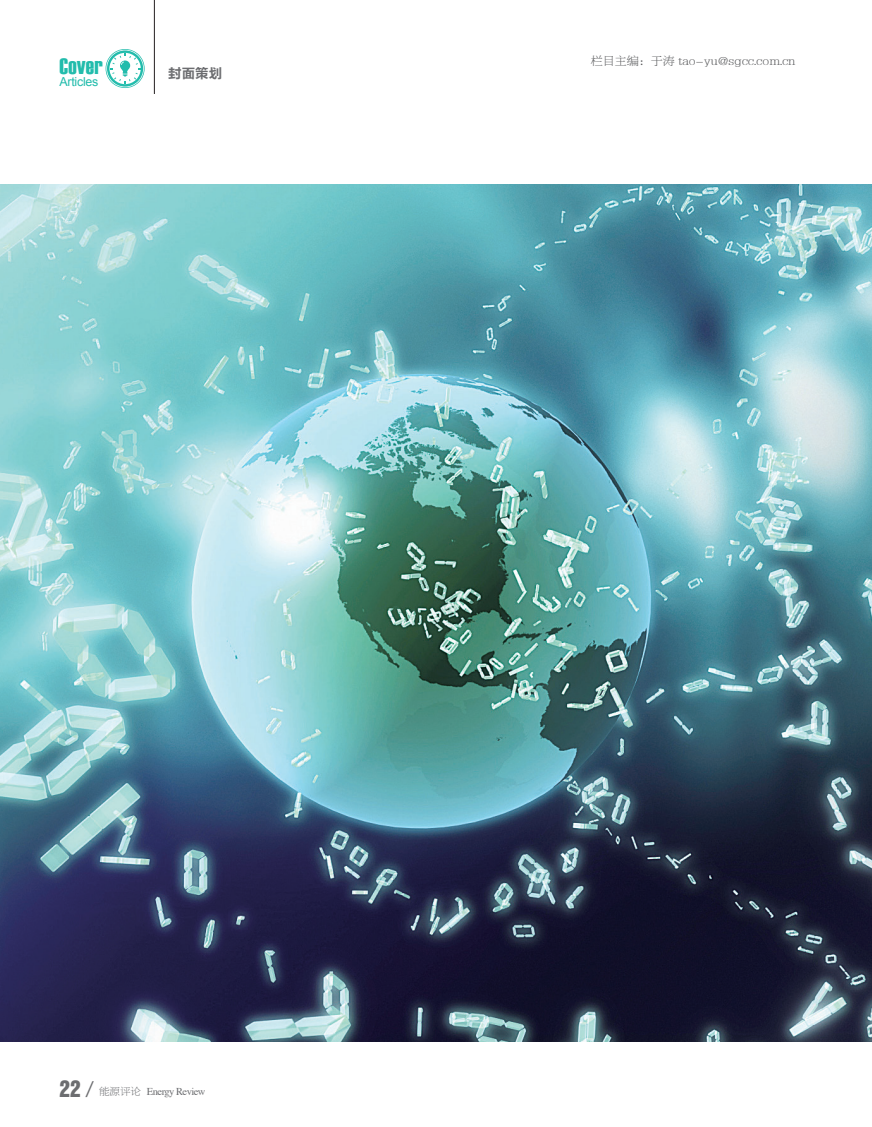
<style>
.page{position:relative;width:872px;height:1127px;background:#fff}
.page>*{position:absolute;margin:0;border:0;box-sizing:border-box;transform-origin:0 0}
.大标题{font:22.5px "Haettenschweiler";letter-spacing:.01em;color:#22bcac;scale:1.04 1}
.t1{font:21px "Helvetica Inserat LT Std";color:#6c6d70}
.眉头{font:13.5px "FZLTCHK GBK1 0";color:#6c6d70}
.眉头-2{font:12.45px "Arial";letter-spacing:-.02em;color:#22bcac}
.眉头-3{font:12px "FZBYSK GBK1 0";color:#57585a}
.t2{font:10.5px "Times";letter-spacing:-.05em;color:#6c6d70}
.s1{font-family:"FZBYSK GBK1 0";font-size:24px}
.s2{font-family:"FZBYSK GBK1 0"}
</style>
<div class="page">
<img style="left:0;top:184px;width:872px;height:858px">
<hr style="left:154px;top:0;width:1px;height:94px;background:#231f20">
<svg style="left:106px;top:49px;width:39px;height:39px"></svg>
<p class="大标题" style="left:59px;top:51px;width:43px">Cover</p>
<p class="眉头-2" style="left:59px;top:73px;width:40px">Articles</p>
<p class="眉头" style="left:168px;top:66px;width:55px">封面策划</p>
<p class="眉头-3" style="left:590px;top:54px;width:206px">栏目主编：于涛 tao-yu@sgcc.com.cn</p>
<p class="t1" style="left:60px;top:1076px;width:37px">22<span class="s1">/</span></p>
<p class="t2" style="left:99px;top:1082px;width:108px"><span class="s2">能源评论</span> Energy Review</p>
</div>
